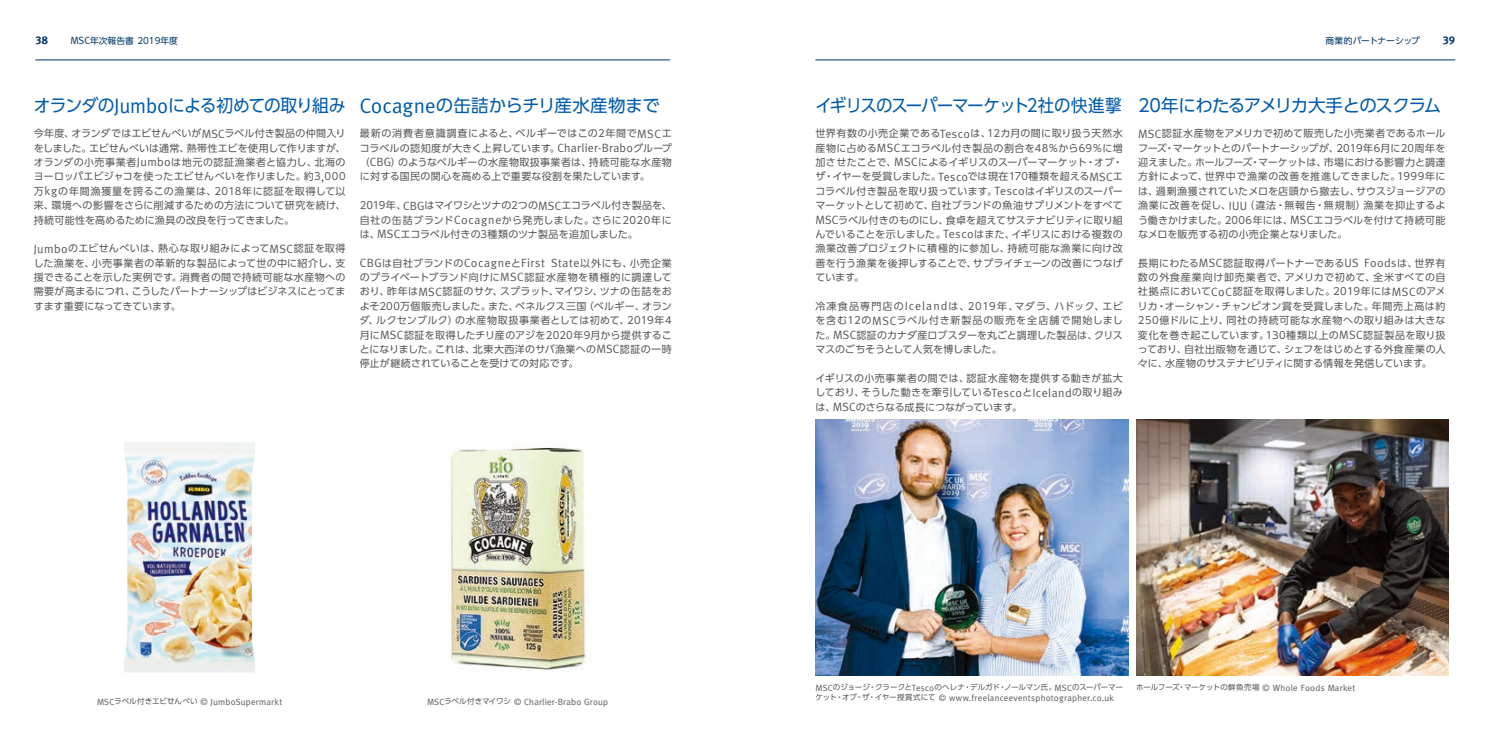
<style>
.page{position:relative;width:1489px;height:745px;background:#fff}
.page>*{position:absolute;margin:0;border:0;box-sizing:border-box;transform-origin:0 0}
.t1{font:17.5px "UD Shin Go Pro";letter-spacing:-.05em;color:#005bab;scale:.96 1}
.t2{font:17.5px "UD Shin Go Pro";letter-spacing:-.05em;color:#005bab;scale:.94 1}
.t3{font:17.5px "UD Shin Go Pro";letter-spacing:-.005em;color:#005bab}
.t4{font:17.5px "UD Shin Go Pro";letter-spacing:-.05em;color:#005bab}
.t5{font:12px "Meta";letter-spacing:.05em;color:#595857}
.t6{font:700 11.25px "Meta Pro";color:#003566}
.t7{font:10px/14.4px "UD Shin Go Pro";letter-spacing:.01em;color:#595857;text-align:justify}
.t8{font:9px "Meta";letter-spacing:.025em;color:#595857}
.t9{font:8.75px "UD Shin Go Pro";color:#003566}
.t10{font:7.5px "UD Shin Go Pro";letter-spacing:-.025em;color:#595857}
.s1{font-family:"Meta";font-size:10.5px}
.s2{font-family:"Meta";font-size:21px}
.s3{font-family:"Meta";font-size:12px}
.s4{font-family:"UD Shin Go Pro";font-size:10px}
.s5{font-family:"UD Shin Go Pro";font-size:7.5px}
.s6{font-family:"Meta";font-size:9px}
</style>
<div class="page">
<img style="left:815px;top:419px;width:312px;height:255px">
<img style="left:1136px;top:419px;width:312px;height:255px">
<img style="left:124px;top:442px;width:131px;height:230px">
<img style="left:450px;top:446px;width:137px;height:224px">
<hr style="left:815px;top:60px;width:640px;height:1px;background:#003566">
<hr style="left:35px;top:60px;width:635px;height:1px;background:#003566">
<p class="t6" style="left:35px;top:33px;width:14px">38</p>
<p class="t9" style="left:71px;top:33px;width:109px"><span class="s1">MSC</span>年次報告書 2019年度</p>
<p class="t9" style="left:1325px;top:33px;width:96px">商業的パートナーシップ</p>
<p class="t6" style="left:1442px;top:33px;width:14px">39</p>
<h1 class="t1" style="left:34px;top:91px;width:326px">オランダの<span class="s2">Jumbo</span>による初めての取り組み</h1>
<p class="t7" style="left:34px;top:126px;width:313px">今年度、オランダではエビせんべいが<span class="s3">MSC</span>ラベル付き製品の仲間入りをしました。エビせんべいは通常、熱帯性エビを使用して作りますが、オランダの小売事業者<span class="s3">Jumbo</span>は地元の認証漁業者と協力し、北海のヨーロッパエビジャコを使ったエビせんべいを作りました。約3<span class="s3">,</span>000万<span class="s3">kg</span>の年間漁獲量を誇るこの漁業は、2018年に認証を取得して以来、環境への影響をさらに削減するための方法について研究を続け、持続可能性を高めるために漁具の改良を行ってきました。</p>
<p class="t7" style="left:34px;top:241px;width:313px"><span class="s3">Jumbo</span>のエビせんべいは、熱心な取り組みによって<span class="s3">MSC</span>認証を取得した漁業を、小売事業者の革新的な製品によって世の中に紹介し、支援できることを示した実例です。消費者の間で持続可能な水産物への需要が高まるにつれ、こうしたパートナーシップはビジネスにとってますます重要になってきています。</p>
<h1 class="t3" style="left:360px;top:91px;width:302px"><span class="s2">Cocagne</span>の缶詰からチリ産水産物まで</h1>
<p class="t7" style="left:360px;top:126px;width:313px">最新の消費者意識調査によると、ベルギーではこの2年間で<span class="s3">MSC</span>エコラベルの認知度が大きく上昇しています。<span class="s3">Charlier-Brabo</span>グループ（<span class="s3">CBG</span>）のようなベルギーの水産物取扱事業者は、持続可能な水産物に対する国民の関心を高める上で重要な役割を果たしています。</p>
<p class="t7" style="left:360px;top:198px;width:313px">2019年、<span class="s3">CBG</span>はマイワシとツナの2つの<span class="s3">MSC</span>エコラベル付き製品を、自社の缶詰ブランド<span class="s3">Cocagne</span>から発売しました。さらに2020年には、<span class="s3">MSC</span>エコラベル付きの3種類のツナ製品を追加しました。</p>
<p class="t5" style="left:360px;top:256px;width:313px">CBG<span class="s4">は自社ブランドの</span>Cocagne<span class="s4">と</span>First State<span class="s4">以外にも、小売企業</span></p>
<p class="t7" style="left:360px;top:269px;width:313px">のプライベートブランド向けに<span class="s3">MSC</span>認証水産物を積極的に調達しており、昨年は<span class="s3">MSC</span>認証のサケ、スプラット、マイワシ、ツナの缶詰をおよそ200万個販売しました。また、ベネルクス三国（ベルギー、オランダ、ルクセンブルク）の水産物取扱事業者としては初めて、2019年4月に<span class="s3">MSC</span>認証を取得したチリ産のアジを2020年9月から提供することになりました。これは、北東大西洋のサバ漁業への<span class="s3">MSC</span>認証の一時停止が継続されていることを受けての対応です。</p>
<p class="t8" style="left:97px;top:695px;width:187px">MSC<span class="s5">ラベル付きエビせんべい</span> © JumboSupermarkt</p>
<p class="t8" style="left:427px;top:695px;width:183px">MSC<span class="s5">ラベル付きマイワシ</span> © Charlier-Brabo Group</p>
<h1 class="t2" style="left:815px;top:91px;width:327px">イギリスのスーパーマーケット2社の快進撃</h1>
<p class="t7" style="left:815px;top:126px;width:309px">世界有数の小売企業である<span class="s3">Tesco</span>は、12カ月の間に取り扱う天然水産物に占める<span class="s3">MSC</span>エコラベル付き製品の割合を48％から69％に増加させたことで、<span class="s3">MSC</span>によるイギリスのスーパーマーケット・オブ・ザ・イヤーを受賞しました。<span class="s3">Tesco</span>では現在170種類を超える<span class="s3">MSC</span>エコラベル付き製品を取り扱っています。<span class="s3">Tesco</span>はイギリスのスーパーマーケットとして初めて、自社ブランドの魚油サプリメントをすべて<span class="s3">MSC</span>ラベル付きのものにし、食卓を超えてサステナビリティに取り組んでいることを示しました。<span class="s3">Tesco</span>はまた、イギリスにおける複数の漁業改善プロジェクトに積極的に参加し、持続可能な漁業に向け改善を行う漁業を後押しすることで、サプライチェーンの改善につなげています。</p>
<p class="t7" style="left:815px;top:298px;width:309px">冷凍食品専門店の<span class="s3">Iceland</span>は、2019年、マダラ、ハドック、エビを含む12の<span class="s3">MSC</span>ラベル付き新製品の販売を全店舗で開始しました。<span class="s3">MSC</span>認証のカナダ産ロブスターを丸ごと調理した製品は、クリスマスのごちそうとして人気を博しました。</p>
<p class="t7" style="left:815px;top:370px;width:309px">イギリスの小売事業者の間では、認証水産物を提供する動きが拡大しており、そうした動きを牽引している<span class="s3">Tesco</span>と<span class="s3">Iceland</span>の取り組みは、<span class="s3">MSC</span>のさらなる成長につながっています。</p>
<h1 class="t4" style="left:1137px;top:91px;width:305px">20年にわたるアメリカ大手とのスクラム</h1>
<p class="t7" style="left:1137px;top:126px;width:309px"><span class="s3">MSC</span>認証水産物をアメリカで初めて販売した小売業者であるホールフーズ・マーケットとのパートナーシップが、2019年6月に20周年を迎えました。ホールフーズ・マーケットは、市場における影響力と調達方針によって、世界中で漁業の改善を推進してきました。1999年には、過剰漁獲されていたメロを店頭から撤去し、サウスジョージアの漁業に改善を促し、<span class="s3">IUU</span>（違法・無報告・無規制）漁業を抑止するよう働きかけました。2006年には、<span class="s3">MSC</span>エコラベルを付けて持続可能なメロを販売する初の小売企業となりました。</p>
<p class="t7" style="left:1137px;top:255px;width:309px">長期にわたる<span class="s3">MSC</span>認証取得パートナーである<span class="s3">US Foods</span>は、世界有数の外食産業向け卸売業者で、アメリカで初めて、全米すべての自社拠点において<span class="s3">CoC</span>認証を取得しました。2019年には<span class="s3">MSC</span>のアメリカ・オーシャン・チャンピオン賞を受賞しました。年間売上高は約250億ドルに上り、同社の持続可能な水産物への取り組みは大きな変化を巻き起こしています。130種類以上の<span class="s3">MSC</span>認証製品を取り扱っており、自社出版物を通じて、シェフをはじめとする外食産業の人々に、水産物のサステナビリティに関する情報を発信しています。</p>
<p class="t10" style="left:815px;top:681px;width:309px"><span class="s6">MSC</span>のジョージ・クラークと<span class="s6">Tesco</span>のヘレナ・デルガド・ノールマン氏。<span class="s6">MSC</span>のスーパーマー</p>
<p class="t8" style="left:815px;top:691px;width:300px"><span class="s5">ケット・オブ・ザ・イヤー授賞式にて</span> © www.freelanceeventsphotographer.co.uk</p>
<p class="t10" style="left:1136px;top:681px;width:220px">ホールフーズ・マーケットの鮮魚売場 <span class="s6">© Whole Foods Market</span></p>
</div>
